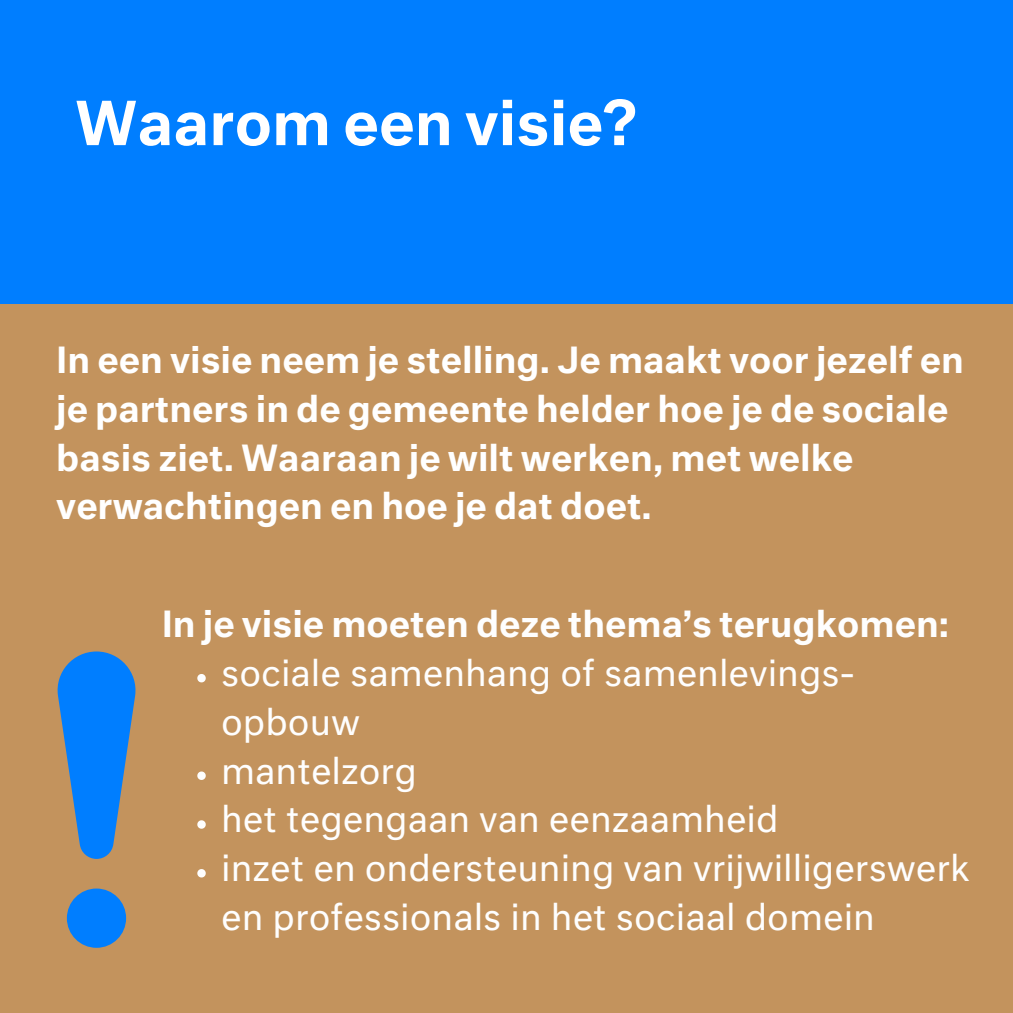
<style>
.page{position:relative;width:1013px;height:1013px;background:#fff}
.page>*{position:absolute;margin:0;border:0;box-sizing:border-box;transform-origin:0 0}
.t1{font:500 58.75px "Neutral";color:#fff}
.t2{font:500 35px/48.8px "Neutral";color:#fff}
.t3{font:35px/48.8px "Neutral";color:#fefefe}
.t4{font:500 35px "Neutral";color:#fefefe}
</style>
<div class="page">
<div style="left:0;top:0;width:1012px;height:1012px;background:#c3935d"></div>
<div style="left:0;top:0;width:1012px;height:304px;background:#007eff"></div>
<svg style="left:58px;top:651px;width:77px;height:208px"></svg>
<div style="left:67px;top:888px;width:59px;height:59px;background:#007eff;border-radius:50%"></div>
<svg style="left:197px;top:674px;width:9px;height:8px"></svg>
<svg style="left:197px;top:771px;width:9px;height:9px"></svg>
<svg style="left:197px;top:820px;width:9px;height:8px"></svg>
<svg style="left:197px;top:869px;width:9px;height:8px"></svg>
<p class="t1" style="left:75px;top:99px;width:563px">Waarom een visie?</p>
<h1 class="t2" style="left:56px;top:339px;width:909px">In een visie neem je stelling. Je maakt voor jezelf en je partners in de gemeente helder hoe je de sociale basis ziet. Waaraan je wilt werken, met welke verwachtingen en hoe je dat doet.</h1>
<h2 class="t4" style="left:162px;top:610px;width:789px">In je visie moeten deze thema’s terugkomen:</h2>
<p class="t3" style="left:221px;top:652px;width:635px">sociale samenhang of samenlevings&shy;opbouw</p>
<h2 class="t3" style="left:221px;top:749px;width:197px">mantelzorg</h2>
<p class="t3" style="left:221px;top:798px;width:559px">het tegengaan van eenzaamheid</p>
<p class="t3" style="left:221px;top:847px;width:750px">inzet en ondersteuning van vrijwilligerswerk en professionals in het sociaal domein</p>
</div>
